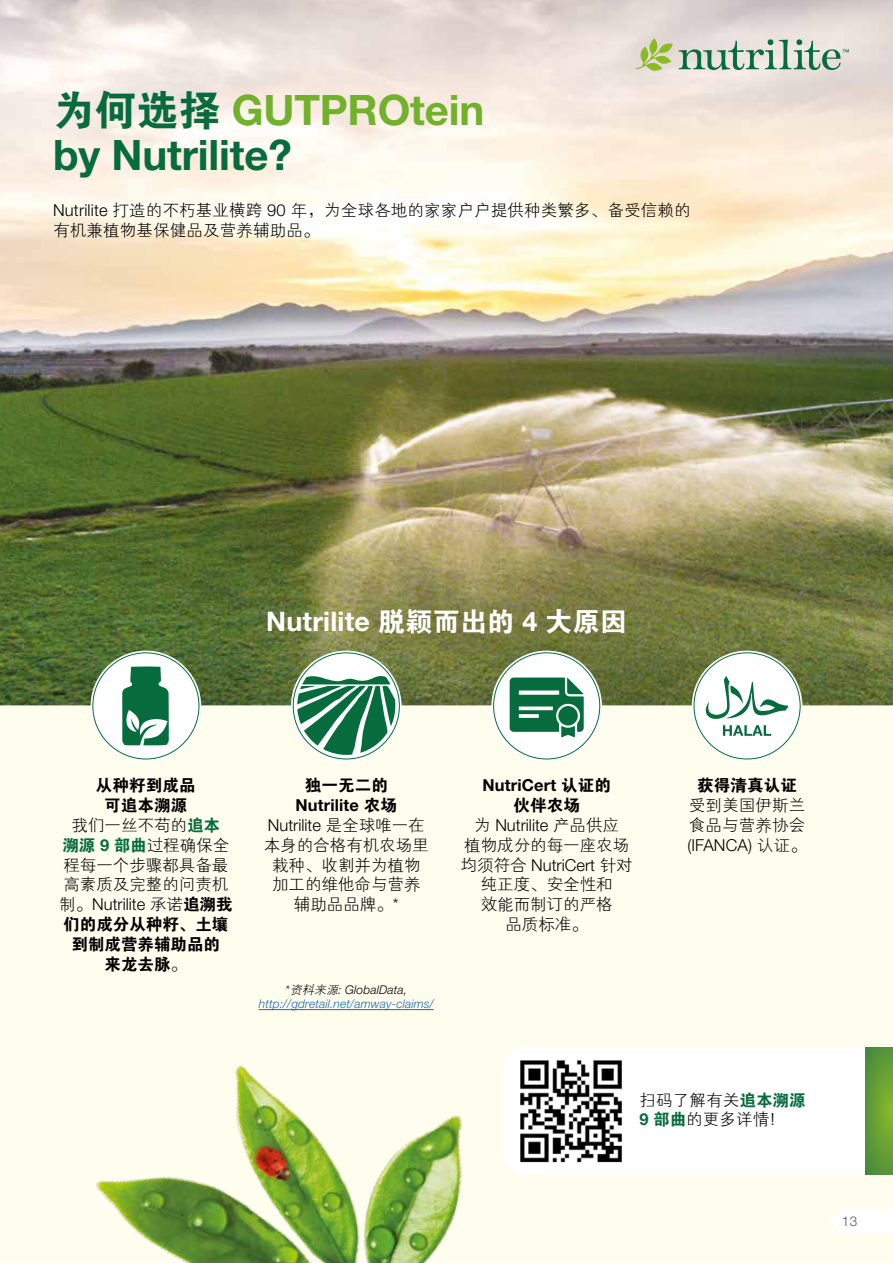
<style>
.page{position:relative;width:893px;height:1263px;background:#fffdee}
.page>*{position:absolute;margin:0;border:0;box-sizing:border-box;transform-origin:0 0}
.t1{font:700 42px/45px "Helvetica Neue LT Std";letter-spacing:-.005em;color:#066c3e}
.t2{font:700 27px "Helvetica Neue LT Std";letter-spacing:.01em;color:#fff}
.t3{font:16.5px/19.8px "FZXH1 K GBK1 0";color:#000}
.t4{font:300 16.5px "Helvetica Neue LT Std";color:#000}
.t5{font:16.5px/19.8px "FZDHTK GBK1 0";letter-spacing:.01em;color:#000;text-align:center}
.t6{font:700 16.5px/19.8px "Helvetica Neue LT Std";letter-spacing:.01em;color:#000;text-align:center}
.t7{font:300 13.5px "Helvetica Neue LT Std";color:#575756}
.t8{font:italic 300 12px/14.4px "Helvetica Neue LT Std";letter-spacing:.01em;color:#176bb4;text-align:center}
.s1{font-family:"FZDHTK GBK1 0";font-weight:400}
.s2{color:#71b12c}
.s3{font-family:"Helvetica Neue LT Std";font-weight:300}
.s4{font-family:"FZDHTK GBK1 0";color:#066c3e}
.s5{font-family:"Helvetica Neue LT Std";font-weight:700;color:#066c3e}
.s6{font-family:"FZXH1 K GBK1 0";font-weight:400}
.s7{font-family:"FZXH1 K GBK1 0"}
.s8{font-weight:300}
.s9{color:#000}
.s10{font-family:"FZXH1 K GBK1 0";font-weight:400;color:#000}
</style>
<div class="page">
<img style="left:0;top:0;width:893px;height:705px">
<svg style="left:636px;top:38px;width:37px;height:33px"></svg>
<svg style="left:679px;top:39px;width:170px;height:31px;background:#b1c4b4"></svg>
<div style="left:91px;top:651px;width:110px;height:110px;background:#fff;border-radius:50%"></div>
<svg style="left:291px;top:651px;width:111px;height:110px;background:#e3eee9"></svg>
<div style="left:491px;top:651px;width:111px;height:110px;background:#fff;border-radius:50%"></div>
<div style="left:692px;top:651px;width:110px;height:110px;background:#fff;border-radius:50%"></div>
<svg style="left:705px;top:676px;width:84px;height:43px"></svg>
<svg style="left:723px;top:725px;width:48px;height:11px"></svg>
<svg style="left:297px;top:675px;width:98px;height:80px;background:#63a385"></svg>
<svg style="left:510px;top:677px;width:74px;height:60px"></svg>
<div style="left:503px;top:1047px;width:362px;height:127px;background:#fff"></div>
<svg style="left:865px;top:1047px;width:28px;height:127px;background:#629c34"></svg>
<svg style="left:122px;top:666px;width:47px;height:79px"></svg>
<img style="left:96px;top:1009px;width:366px;height:254px">
<img style="left:513px;top:1052px;width:116px;height:117px">
<svg style="left:830px;top:1209px;width:63px;height:25px"></svg>
<h1 class="t1" style="left:53px;top:87px;width:433px"><span class="s1">为何选择</span> <span class="s2">GUTPROtein </span>by Nutrilite?</h1>
<p class="t3" style="left:53px;top:201px;width:639px"><span class="s3">Nutrilite</span> 打造的不朽基业横跨 <span class="s3">90</span> 年，为全球各地的家家户户提供种类繁多、备受信赖的有机兼植物基保健品及营养辅助品。</p>
<h2 class="t2" style="left:266px;top:605px;width:362px">Nutrilite <span class="s1">脱颖而出的</span> 4 <span class="s1">大原因</span></h2>
<p class="t5" style="left:96px;top:776px;width:101px">从种籽到成品可追本溯源</p>
<p class="t3" style="left:62px;top:816px;width:168px;text-align:center">我们一丝不苟的<span class="s4">追本溯源</span> <span class="s5">9</span> <span class="s4">部曲</span>过程确保全程每一个步骤都具备最高素质及完整的问责机</p>
<p class="t4" style="left:59px;top:894px;width:175px"><span class="s6">制。</span>Nutrilite <span class="s6">承诺</span><span class="s1">追溯我</span></p>
<p class="t5" style="left:63px;top:915px;width:166px">们的成分从种籽、土壤到制成营养辅助品的来龙去脉<span class="s7">。</span></p>
<p class="t5" style="left:305px;top:776px;width:85px">独一无二的</p>
<p class="t6" style="left:268px;top:795px;width:158px">Nutrilite <span class="s1">农场<br></span><span class="s8">Nutrilite</span> <span class="s6">是全球唯一在</span></p>
<p class="t3" style="left:264px;top:835px;width:166px;text-align:center">本身的合格有机农场里栽种、收割并为植物加工的维他命与营养辅助品品牌。<span class="s3">*</span></p>
<p class="t8" style="left:259px;top:982px;width:176px"><span class="s9">*</span><span class="s10">资料来源</span><span class="s9">: GlobalData, </span>http://gdretail.net/amway-claims/</p>
<p class="t6" style="left:482px;top:775px;width:130px">NutriCert <span class="s1">认证的</span></p>
<p class="t5" style="left:513px;top:796px;width:68px">伙伴农场</p>
<p class="t4" style="left:474px;top:815px;width:146px"><span class="s6">为</span> Nutrilite <span class="s6">产品供应</span></p>
<p class="t3" style="left:464px;top:835px;width:166px">植物成分的每一座农场</p>
<p class="t4" style="left:461px;top:855px;width:174px"><span class="s6">均须符合</span> NutriCert <span class="s6">针对</span></p>
<p class="t3" style="left:481px;top:875px;width:133px;text-align:center">纯正度、安全性和效能而制订的严格品质标准。</p>
<p class="t5" style="left:697px;top:776px;width:101px">获得清真认证</p>
<p class="t3" style="left:689px;top:796px;width:118px">受到美国伊斯兰食品与营养协会</p>
<p class="t4" style="left:687px;top:835px;width:121px">(IFANCA) <span class="s6">认证。</span></p>
<p class="t3" style="left:639px;top:1090px;width:167px">扫码了解有关<span class="s4">追本溯源<br></span><span class="s5">9</span> <span class="s4">部曲</span>的更多详情!</p>
<p class="t7" style="left:842px;top:1213px;width:17px">13</p>
</div>
